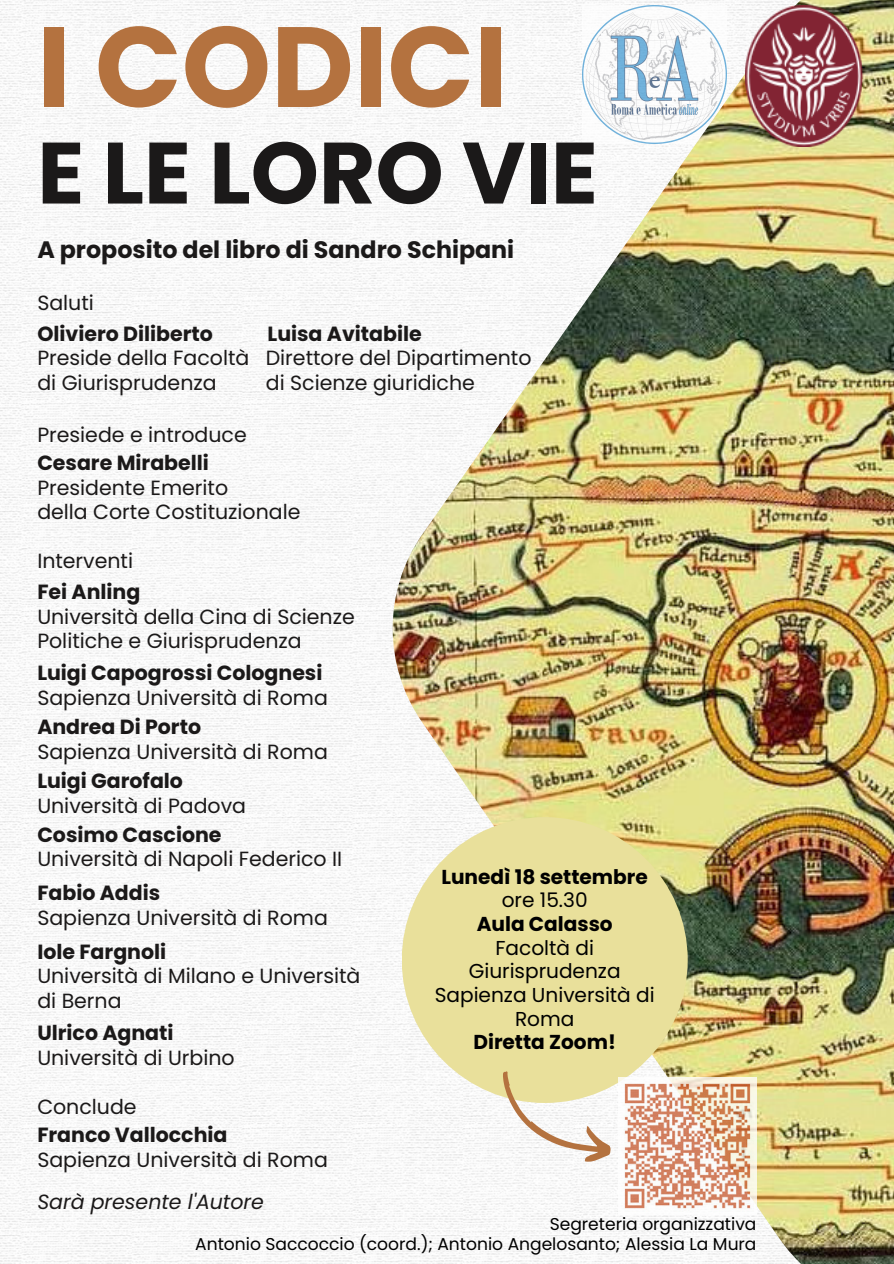
<style>
.page{position:relative;width:894px;height:1264px;background:#fff}
.page>*{position:absolute;margin:0;border:0;box-sizing:border-box;transform-origin:0 0}
.t1{font:700 113.85px "Poppins";color:#b4723f}
.t2{font:700 86.85px "Poppins";color:#1b1919}
.t3{font:700 23.7px "Poppins";color:#1b1919}
.t4{font:20.55px "Poppins";color:#1b1919}
.t5{font:700 20.55px "Poppins";color:#1b1919}
.t6{font:italic 20.55px "Poppins";color:#1b1919}
.t7{font:20.1px/23.7px "Poppins";color:#000;text-align:center}
.t8{font:700 20.1px "Poppins";color:#000}
.t9{font:17.1px "Poppins";color:#000}
</style>
<div class="page">
<img style="left:0;top:0;width:392px;height:1263px">
<img style="left:392px;top:0;width:501px;height:1263px">
<div style="left:401px;top:817px;width:286px;height:285px;background:#e9e09b;border-radius:50%"></div>
<img style="left:745px;top:5px;width:123px;height:141px">
<img style="left:618px;top:1077px;width:138px;height:137px">
<svg style="left:484px;top:1071px;width:134px;height:103px"></svg>
<p class="t1" style="left:37px;top:-13px;width:471px">I CODICI</p>
<p class="t2" style="left:37px;top:112px;width:562px">E LE LORO VIE</p>
<p class="t3" style="left:37px;top:233px;width:478px">A proposito del libro di Sandro Schipani</p>
<p class="t4" style="left:37px;top:288px;width:58px">Saluti</p>
<p class="t5" style="left:37px;top:319px;width:177px">Oliviero Diliberto</p>
<p class="t5" style="left:267px;top:319px;width:156px">Luisa Avitabile</p>
<p class="t4" style="left:37px;top:344px;width:495px">Preside della Facoltà Direttore del Dipartimento</p>
<p class="t4" style="left:37px;top:368px;width:181px">di Giurisprudenza</p>
<p class="t4" style="left:266px;top:368px;width:210px">di Scienze giuridiche</p>
<p class="t4" style="left:37px;top:420px;width:211px">Presiede e introduce</p>
<p class="t5" style="left:37px;top:448px;width:173px">Cesare Mirabelli</p>
<p class="t4" style="left:37px;top:473px;width:192px">Presidente Emerito</p>
<p class="t4" style="left:37px;top:497px;width:264px">della Corte Costituzionale</p>
<p class="t4" style="left:37px;top:546px;width:97px">Interventi</p>
<p class="t5" style="left:37px;top:577px;width:104px">Fei Anling</p>
<p class="t4" style="left:37px;top:602px;width:319px">Università della Cina di Scienze</p>
<p class="t4" style="left:37px;top:626px;width:266px">Politiche e Giurisprudenza</p>
<p class="t5" style="left:37px;top:658px;width:286px">Luigi Capogrossi Colognesi</p>
<p class="t4" style="left:37px;top:683px;width:292px">Sapienza Università di Roma</p>
<p class="t5" style="left:37px;top:712px;width:165px">Andrea Di Porto</p>
<p class="t4" style="left:37px;top:737px;width:292px">Sapienza Università di Roma</p>
<p class="t5" style="left:37px;top:766px;width:147px">Luigi Garofalo</p>
<p class="t4" style="left:37px;top:791px;width:210px">Università di Padova</p>
<p class="t5" style="left:37px;top:820px;width:186px">Cosimo Cascione</p>
<p class="t4" style="left:37px;top:844px;width:306px">Università di Napoli Federico II</p>
<p class="t5" style="left:37px;top:878px;width:124px">Fabio Addis</p>
<p class="t4" style="left:37px;top:903px;width:292px">Sapienza Università di Roma</p>
<p class="t5" style="left:37px;top:937px;width:130px">Iole Fargnoli</p>
<p class="t4" style="left:37px;top:961px;width:324px">Università di Milano e Università</p>
<p class="t4" style="left:37px;top:986px;width:86px">di Berna</p>
<p class="t5" style="left:37px;top:1018px;width:138px">Ulrico Agnati</p>
<p class="t4" style="left:37px;top:1043px;width:199px">Università di Urbino</p>
<p class="t4" style="left:37px;top:1092px;width:101px">Conclude</p>
<p class="t5" style="left:37px;top:1120px;width:192px">Franco Vallocchia</p>
<p class="t4" style="left:37px;top:1144px;width:292px">Sapienza Università di Roma</p>
<p class="t6" style="left:37px;top:1187px;width:228px">Sarà presente l'Autore</p>
<p class="t8" style="left:441px;top:862px;width:208px">Lunedì 18 settembre</p>
<p class="t7" style="left:501px;top:888px;width:87px">ore 15.30</p>
<p class="t8" style="left:476px;top:909px;width:137px">Aula Calasso</p>
<p class="t7" style="left:468px;top:935px;width:153px">Facoltà di<br>Giurisprudenza</p>
<p class="t7" style="left:434px;top:982px;width:221px">Sapienza Università di<br>Roma</p>
<p class="t8" style="left:473px;top:1028px;width:144px">Diretta Zoom!</p>
<p class="t9" style="left:549px;top:1211px;width:208px">Segreteria organizzativa</p>
<p class="t9" style="left:195px;top:1231px;width:562px">Antonio Saccoccio (coord.); Antonio Angelosanto; Alessia La Mura</p>
</div>
